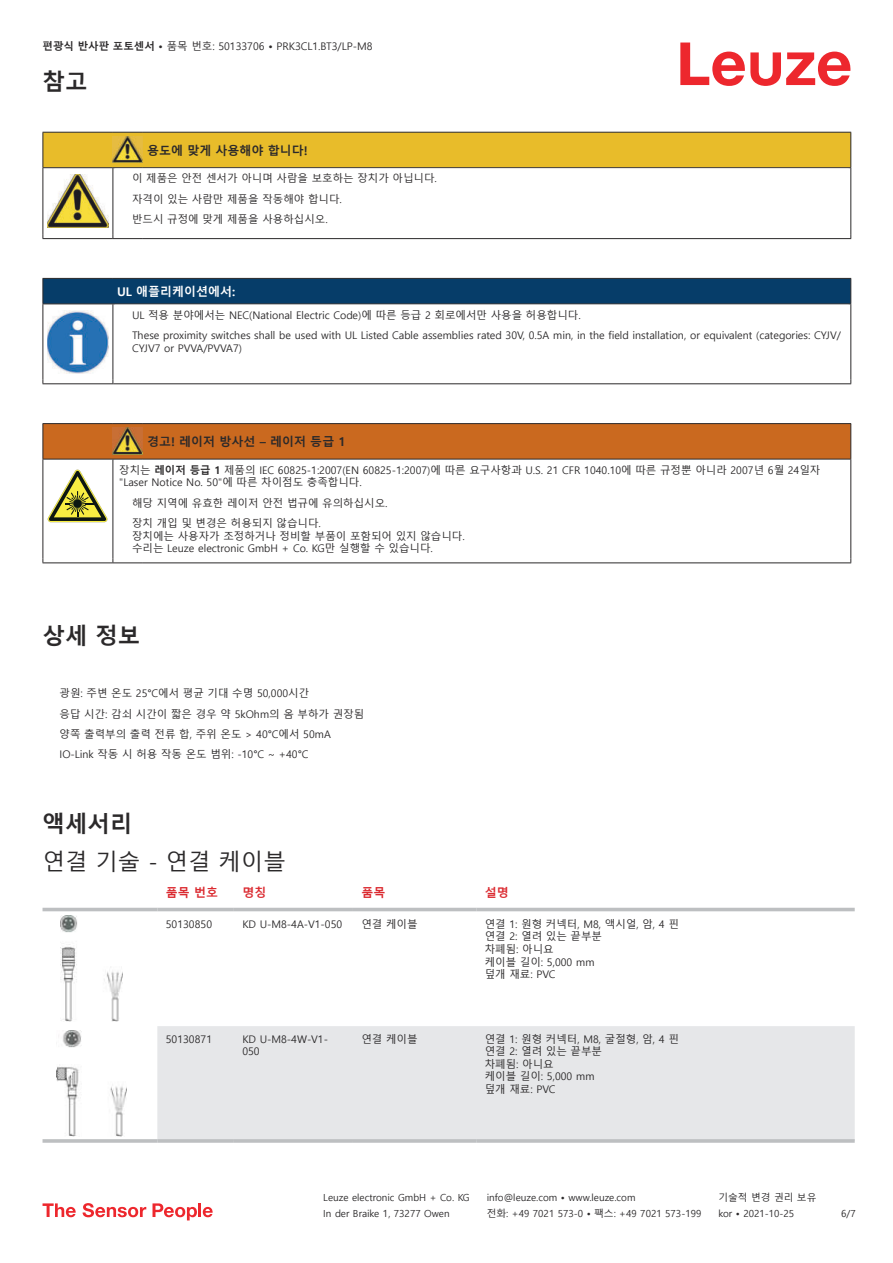
<style>
.page{position:relative;width:893px;height:1263px;background:#fff}
.page>*{position:absolute;margin:0;border:0;box-sizing:border-box;transform-origin:0 0}
.t1{font:700 22.5px "Malgun Gothic";color:#2b292a}
.t2{font:22.5px "Malgun Gothic";color:#2b292a}
.t3{font:700 12px "Malgun Gothic";color:#2b292a}
.t4{font:700 12px "Malgun Gothic";color:#fff}
.t5{font:700 12px "Malgun Gothic";color:#db2a30}
.t6{font:10.5px/12.6px "Malgun Gothic";color:#2b292a}
.t7{font:9.75px "Malgun Gothic";color:#2b292a}
.s1{font-weight:700}
</style>
<div class="page">
<svg style="left:680px;top:43px;width:170px;height:43px"></svg>
<svg style="left:43px;top:907px;width:812px;height:187px"></svg>
<div style="left:157px;top:1026px;width:698px;height:113px;background:#e6e7e9"></div>
<hr style="left:43px;top:908px;width:114px;height:3px;background:#bdbfc1">
<hr style="left:157px;top:908px;width:77px;height:3px;background:#bdbfc1">
<hr style="left:234px;top:908px;width:119px;height:3px;background:#bdbfc1">
<hr style="left:353px;top:908px;width:123px;height:3px;background:#bdbfc1">
<hr style="left:476px;top:908px;width:379px;height:3px;background:#bdbfc1">
<hr style="left:43px;top:1139px;width:114px;height:4px;background:#bdbfc1">
<hr style="left:157px;top:1139px;width:77px;height:4px;background:#c4c6c8">
<hr style="left:234px;top:1139px;width:119px;height:4px;background:#bdbfc1">
<svg style="left:353px;top:1139px;width:123px;height:4px"></svg>
<hr style="left:476px;top:1139px;width:379px;height:4px;background:#c4c6c8">
<img style="left:60px;top:915px;width:63px;height:107px">
<img style="left:56px;top:1030px;width:70px;height:107px">
<svg style="left:43px;top:1203px;width:33px;height:14px"></svg>
<svg style="left:83px;top:1203px;width:63px;height:14px"></svg>
<svg style="left:153px;top:1203px;width:44px;height:17px"></svg>
<hr style="left:198px;top:1203px;width:3px;height:14px;background:#ed272d">
<svg style="left:203px;top:1207px;width:10px;height:10px"></svg>
<hr style="left:43px;top:238px;width:70px;height:1px;background:#2b292a">
<hr style="left:113px;top:238px;width:30px;height:1px;background:#2b292a">
<hr style="left:143px;top:238px;width:708px;height:1px;background:#2b292a">
<svg style="left:43px;top:132px;width:808px;height:106px"></svg>
<hr style="left:43px;top:304px;width:1px;height:75px;background:#2b292a">
<hr style="left:113px;top:304px;width:1px;height:75px;background:#2b292a">
<hr style="left:850px;top:304px;width:1px;height:75px;background:#2b292a">
<hr style="left:43px;top:383px;width:70px;height:1px;background:#2b292a">
<hr style="left:113px;top:383px;width:738px;height:1px;background:#2b292a">
<img style="left:47px;top:358px;width:58px;height:15px">
<svg style="left:43px;top:278px;width:808px;height:80px"></svg>
<div style="left:44px;top:424px;width:806px;height:35px;background:#ca691f"></div>
<hr style="left:43px;top:423px;width:70px;height:1px;background:#2b292a">
<hr style="left:43px;top:424px;width:1px;height:35px;background:#2b292a">
<hr style="left:43px;top:459px;width:70px;height:1px;background:#2b292a">
<hr style="left:113px;top:423px;width:30px;height:1px;background:#2b292a">
<hr style="left:113px;top:459px;width:30px;height:1px;background:#2b292a">
<hr style="left:143px;top:423px;width:708px;height:1px;background:#2b292a">
<hr style="left:850px;top:424px;width:1px;height:35px;background:#2b292a">
<hr style="left:143px;top:459px;width:708px;height:1px;background:#2b292a">
<hr style="left:43px;top:459px;width:1px;height:99px;background:#2b292a">
<hr style="left:113px;top:459px;width:1px;height:99px;background:#2b292a">
<hr style="left:850px;top:459px;width:1px;height:99px;background:#2b292a">
<hr style="left:43px;top:562px;width:70px;height:1px;background:#2b292a">
<hr style="left:113px;top:562px;width:30px;height:1px;background:#2b292a">
<hr style="left:143px;top:562px;width:708px;height:1px;background:#2b292a">
<img style="left:113px;top:428px;width:30px;height:26px">
<svg style="left:47px;top:470px;width:60px;height:52px"></svg>
<p class="t6" style="left:43px;top:40px;width:331px"><span class="s1">편광식 반사판 포토센서 •</span> 품목 번호: 50133706 <span class="s1">•</span> PRK3CL1.BT3/LP-M8</p>
<h1 class="t1" style="left:43px;top:69px;width:46px">참고</h1>
<p class="t3" style="left:147px;top:144px;width:162px">용도에 맞게 사용해야 합니다!</p>
<p class="t6" style="left:132px;top:169px;width:306px;line-height:20.2px">이 제품은 안전 센서가 아니며 사람을 보호하는 장치가 아닙니다. 자격이 있는 사람만 제품을 작동해야 합니다.<br>반드시 규정에 맞게 제품을 사용하십시오.</p>
<p class="t4" style="left:117px;top:285px;width:120px">UL 애플리케이션에서:</p>
<p class="t6" style="left:132px;top:305px;width:710px;line-height:20.2px">UL 적용 분야에서는 NEC(National Electric Code)에 따른 등급 2 회로에서만 사용을 허용합니다.<br>These proximity switches shall be used with UL Listed Cable assemblies rated 30V, 0.5A min, in the field installation, or equivalent (categories: CYJV/</p>
<p class="t6" style="left:132px;top:342px;width:112px">CYJV7 or PVVA/PVVA7)</p>
<p class="t3" style="left:147px;top:435px;width:200px">경고! 레이저 방사선 – 레이저 등급 1</p>
<p class="t6" style="left:119px;top:464px;width:703px">장치는 <span class="s1">레이저 등급 1</span> 제품의 IEC 60825-1:2007(EN 60825-1:2007)에 따른 요구사항과 U.S. 21 CFR 1040.10에 따른 규정뿐 아니라 2007년 6월 24일자 "Laser Notice No. 50"에 따른 차이점도 충족합니다.</p>
<p class="t6" style="left:132px;top:493px;width:257px;line-height:20.2px">해당 지역에 유효한 레이저 안전 법규에 유의하십시오. 장치 개입 및 변경은 허용되지 않습니다.</p>
<p class="t6" style="left:132px;top:530px;width:334px">장치에는 사용자가 조정하거나 정비할 부품이 포함되어 있지 않습니다. 수리는 Leuze electronic GmbH + Co. KG만 실행할 수 있습니다.</p>
<h1 class="t1" style="left:43px;top:622px;width:99px">상세 정보</h1>
<p class="t6" style="left:60px;top:683px;width:306px;line-height:20.2px">광원: 주변 온도 25°C에서 평균 기대 수명 50,000시간<br>응답 시간: 감쇠 시간이 짧은 경우 약 5kOhm의 옴 부하가 권장됨 양쪽 출력부의 출력 전류 합, 주위 온도 &gt; 40°C에서 50mA IO-Link 작동 시 허용 작동 온도 범위: -10°C ~ +40°C</p>
<h1 class="t1" style="left:43px;top:810px;width:91px">액세서리</h1>
<h1 class="t2" style="left:43px;top:849px;width:245px">연결 기술 - 연결 케이블</h1>
<p class="t5" style="left:166px;top:885px;width:54px">품목 번호</p>
<p class="t5" style="left:242px;top:885px;width:25px">명칭</p>
<p class="t5" style="left:361px;top:885px;width:25px">품목</p>
<p class="t5" style="left:485px;top:885px;width:25px">설명</p>
<p class="t6" style="left:166px;top:918px;width:48px">50130850</p>
<p class="t6" style="left:242px;top:918px;width:101px">KD U-M8-4A-V1-050</p>
<p class="t6" style="left:361px;top:918px;width:58px">연결 케이블</p>
<p class="t6" style="left:485px;top:918px;width:196px">연결 1: 원형 커넥터, M8, 액시얼, 암, 4 핀 연결 2: 열려 있는 끝부분<br>차폐됨: 아니요<br>케이블 길이: 5,000 mm<br>덮개 재료: PVC</p>
<p class="t6" style="left:166px;top:1033px;width:48px">50130871</p>
<p class="t6" style="left:242px;top:1033px;width:87px">KD U-M8-4W-V1-<br>050</p>
<p class="t6" style="left:361px;top:1033px;width:58px">연결 케이블</p>
<p class="t6" style="left:485px;top:1033px;width:196px">연결 1: 원형 커넥터, M8, 굴절형, 암, 4 핀 연결 2: 열려 있는 끝부분<br>차폐됨: 아니요<br>케이블 길이: 5,000 mm<br>덮개 재료: PVC</p>
<p class="t7" style="left:323px;top:1192px;width:148px">Leuze electronic GmbH + Co. KG</p>
<p class="t7" style="left:487px;top:1192px;width:150px">info@leuze.com • www.leuze.com</p>
<p class="t7" style="left:718px;top:1192px;width:100px">기술적 변경 권리 보유</p>
<p class="t7" style="left:323px;top:1208px;width:128px">In der Braike 1, 73277 Owen</p>
<p class="t7" style="left:487px;top:1208px;width:216px">전화: +49 7021 573-0 • 팩스: +49 7021 573-199</p>
<p class="t7" style="left:718px;top:1208px;width:77px">kor • 2021-10-25</p>
<p class="t7" style="left:841px;top:1208px;width:16px">6 /7</p>
</div>
